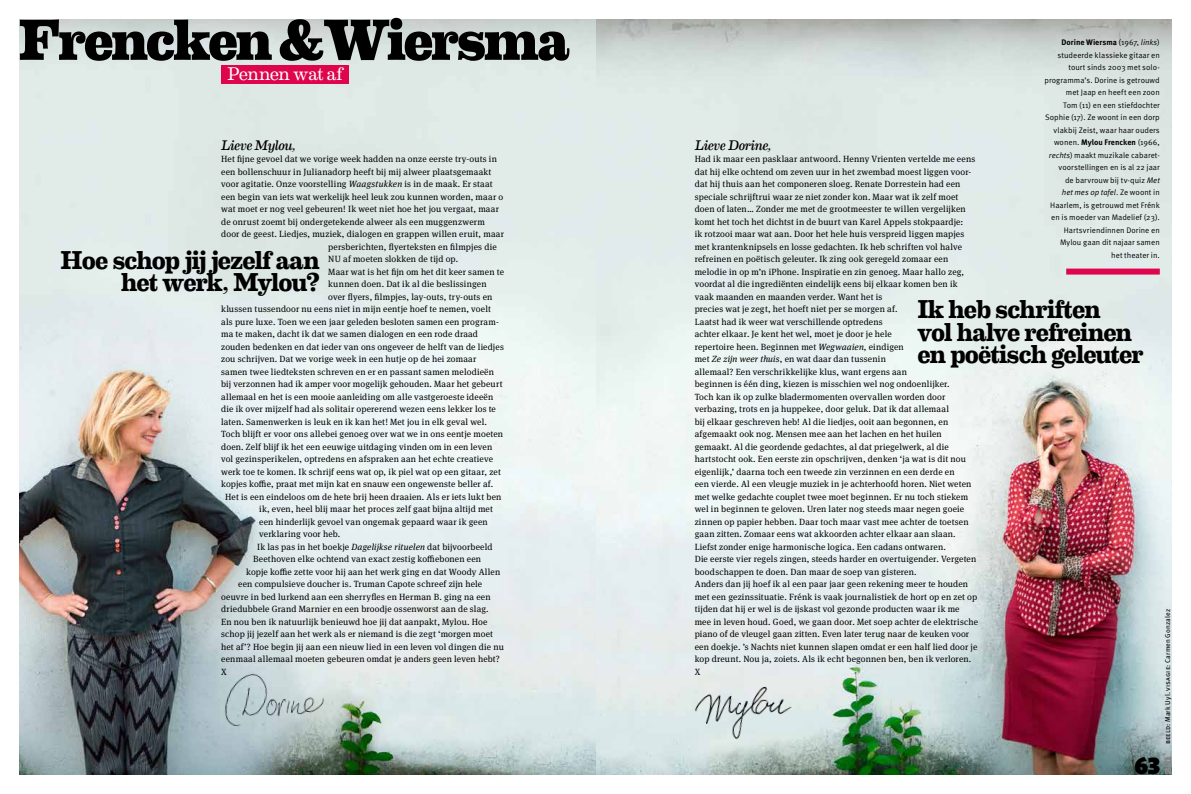
<style>
.page{position:relative;width:1191px;height:794px;background:#fff}
.page>*{position:absolute;margin:0;border:0;box-sizing:border-box;transform-origin:0 0}
.t1{font:800 58px "Eames Century Modern";letter-spacing:-.04em;color:#000}
.t2{font:700 26px/22.5px "Eames Century Modern";letter-spacing:-.035em;color:#000}
.t3{font:900 24px "Mundo Sans Std";color:#000}
.t4{font:18.5px "Eames Century Modern";letter-spacing:-.04em;color:#fff}
.t5{font:italic 14px "Eames Century Modern";letter-spacing:-.035em;color:#000}
.t6{font:9px/12.5px "Meta Serif OT";letter-spacing:.02em;color:#000}
.t7{font:8px/12.5px "Meta OT";color:#000;text-align:right}
.t8{font:7px "Meta OT";letter-spacing:.02em;color:#000}
.s1{font-style:italic}
.s2{font-weight:700}
</style>
<div class="page">
<img style="left:20px;top:20px;width:1151px;height:754px">
<div style="left:221px;top:65px;width:128px;height:19px;background:#de054c"></div>
<img style="left:200px;top:658px;width:147px;height:88px">
<img style="left:692px;top:683px;width:103px;height:58px">
<div style="left:1066px;top:268px;width:93px;height:6px;background:#de054c"></div>
<svg style="left:1162px;top:756px;width:9px;height:18px"></svg>
<h1 class="t1" style="left:19px;top:-4px;width:553px">Frencken &amp;Wiersma</h1>
<h3 class="t4" style="left:227px;top:60px;width:117px">Pennen wat af</h3>
<h3 class="t5" style="left:221px;top:134px;width:76px">Lieve Mylou,</h3>
<p class="t6" style="left:221px;top:153px;width:277px">Het fijne gevoel dat we vorige week hadden na onze eerste try-outs in</p>
<p class="t6" style="left:221px;top:165px;width:272px">een bollenschuur in Julianadorp heeft bij mij alweer plaatsgemaakt</p>
<p class="t6" style="left:221px;top:178px;width:273px">voor agitatie. Onze voorstelling <span class="s1">Waagstukken</span> is in de maak. Er staat</p>
<p class="t6" style="left:221px;top:190px;width:283px">een begin van iets wat werkelijk heel leuk zou kunnen worden, maar o</p>
<p class="t6" style="left:221px;top:203px;width:279px">wat moet er nog veel gebeuren! Ik weet niet hoe het jou vergaat, maar</p>
<p class="t6" style="left:221px;top:215px;width:265px">de onrust zoemt bij ondergetekende alweer als een muggenzwerm</p>
<p class="t6" style="left:221px;top:228px;width:284px">door de geest. Liedjes, muziek, dialogen en grappen willen eruit, maar</p>
<p class="t6" style="left:328px;top:240px;width:170px">persberichten, flyerteksten en filmpjes die</p>
<p class="t6" style="left:328px;top:253px;width:131px">NU af moeten slokken de tijd op.</p>
<p class="t6" style="left:328px;top:265px;width:177px">Maar wat is het fijn om het dit keer samen te</p>
<p class="t6" style="left:328px;top:278px;width:160px">kunnen doen. Dat ik al die beslissingen</p>
<p class="t6" style="left:328px;top:290px;width:166px">over flyers, filmpjes, lay-outs, try-outs en</p>
<p class="t6" style="left:221px;top:303px;width:271px">klussen tussendoor nu eens niet in mijn eentje hoef te nemen, voelt</p>
<p class="t6" style="left:221px;top:315px;width:279px">als pure luxe. Toen we een jaar geleden besloten samen een program-</p>
<p class="t6" style="left:221px;top:328px;width:258px">ma te maken, dacht ik dat we samen dialogen en een rode draad</p>
<p class="t6" style="left:221px;top:340px;width:284px">zouden bedenken en dat ieder van ons ongeveer de helft van de liedjes</p>
<p class="t6" style="left:221px;top:353px;width:257px">zou schrijven. Dat we vorige week in een hutje op de hei zomaar</p>
<p class="t6" style="left:221px;top:365px;width:274px">samen twee liedteksten schreven en er en passant samen melodieën</p>
<p class="t6" style="left:221px;top:378px;width:283px">bij verzonnen had ik amper voor mogelijk gehouden. Maar het gebeurt</p>
<p class="t6" style="left:221px;top:390px;width:274px">allemaal en het is een mooie aanleiding om alle vastgeroeste ideeën</p>
<p class="t6" style="left:221px;top:403px;width:276px">die ik over mijzelf had als solitair opererend wezen eens lekker los te</p>
<p class="t6" style="left:221px;top:415px;width:267px">laten. Samenwerken is leuk en ik kan het! Met jou in elk geval wel.</p>
<p class="t6" style="left:221px;top:428px;width:283px">Toch blijft er voor ons allebei genoeg over wat we in ons eentje moeten</p>
<p class="t6" style="left:221px;top:440px;width:272px">doen. Zelf blijf ik het een eeuwige uitdaging vinden om in een leven</p>
<p class="t6" style="left:221px;top:453px;width:273px">vol gezinsperikelen, optredens en afspraken aan het echte creatieve</p>
<p class="t6" style="left:221px;top:465px;width:281px">werk toe te komen. Ik schrijf eens wat op, ik piel wat op een gitaar, zet</p>
<p class="t6" style="left:221px;top:478px;width:274px">kopjes koffie, praat met mijn kat en snauw een ongewenste beller af.</p>
<p class="t6" style="left:225px;top:490px;width:278px">Het is een eindeloos om de hete brij heen draaien. Als er iets lukt ben</p>
<p class="t6" style="left:259px;top:503px;width:235px">ik, even, heel blij maar het proces zelf gaat bijna altijd met</p>
<p class="t6" style="left:259px;top:515px;width:230px">een hinderlijk gevoel van ongemak gepaard waar ik geen</p>
<p class="t6" style="left:259px;top:528px;width:83px">verklaring voor heb.</p>
<p class="t6" style="left:257px;top:540px;width:237px">Ik las pas in het boekje <span class="s1">Dagelijkse rituelen</span> dat bijvoorbeeld</p>
<p class="t6" style="left:253px;top:553px;width:229px">Beethoven elke ochtend van exact zestig koffiebonen een</p>
<p class="t6" style="left:246px;top:565px;width:256px">kopje koffie zette voor hij aan het werk ging en dat Woody Allen</p>
<p class="t6" style="left:238px;top:578px;width:246px">een compulsieve doucher is. Truman Capote schreef zijn hele</p>
<p class="t6" style="left:221px;top:590px;width:271px">oeuvre in bed lurkend aan een sherryfles en Herman B. ging na een</p>
<p class="t6" style="left:221px;top:603px;width:269px">driedubbele Grand Marnier en een broodje ossenworst aan de slag.</p>
<p class="t6" style="left:221px;top:615px;width:268px">En nou ben ik natuurlijk benieuwd hoe jij dat aanpakt, Mylou. Hoe</p>
<p class="t6" style="left:221px;top:628px;width:273px">schop jij jezelf aan het werk als er niemand is die zegt ‘morgen moet</p>
<p class="t6" style="left:221px;top:640px;width:284px">het af’? Hoe begin jij aan een nieuw lied in een leven vol dingen die nu</p>
<p class="t6" style="left:221px;top:653px;width:280px">eenmaal allemaal moeten gebeuren omdat je anders geen leven hebt?</p>
<p class="t6" style="left:221px;top:665px;width:7px">X</p>
<h2 class="t2" style="left:61px;top:247px;width:261px;text-align:right">Hoe schop jij jezelf aan het werk, Mylou?</h2>
<p class="t7" style="left:1044px;top:36px;width:117px"><span class="s2">Dorine Wiersma</span> (1967, <span class="s1">links</span>) studeerde klassieke gitaar en tourt sinds 2003 met solo&shy;programma’s. Dorine is getrouwd met Jaap en heeft een zoon<br>Tom (11) en een stiefdochter<br>Sophie (17). Ze woont in een dorp vlakbij Zeist, waar haar ouders wonen. <span class="s2">Mylou Frencken</span> (1966, <span class="s1">rechts</span>) maakt muzikale cabaret&shy;voorstellingen en is al 22 jaar<br>de barvrouw bij tv-quiz <span class="s1">Met<br>het mes op tafel</span>. Ze woont in<br>Haarlem, is getrouwd met Frénk en is moeder van Madelief (23).<br>Hartsvriendinnen Dorine en<br>Mylou gaan dit najaar samen<br>het theater in.</p>
<h3 class="t5" style="left:694px;top:134px;width:78px">Lieve Dorine,</h3>
<p class="t6" style="left:694px;top:153px;width:285px">Had ik maar een pasklaar antwoord. Henny Vrienten vertelde me eens dat hij elke ochtend om zeven uur in het zwembad moest liggen voor&shy;dat hij thuis aan het componeren sloeg. Renate Dorrestein had een speciale schrijftrui waar ze niet zonder kon. Maar wat ik zelf moet doen of laten… Zonder me met de grootmeester te willen vergelijken komt het toch het dichtst in de buurt van Karel Appels stokpaardje:<br>ik rotzooi maar wat aan. Door het hele huis verspreid liggen mapjes met krantenknipsels en losse gedachten. Ik heb schriften vol halve refreinen en poëtisch geleuter. Ik zing ook geregeld zomaar een melodie in op m’n iPhone. Inspiratie en zin genoeg. Maar hallo zeg, voordat al die ingrediënten eindelijk eens bij elkaar komen ben ik vaak maanden en maanden verder. Want het is<br>precies wat je zegt, het hoeft niet per se morgen af.<br>Laatst had ik weer wat verschillende optredens<br>achter elkaar. Je kent het wel, moet je door je hele<br>repertoire heen. Beginnen met <span class="s1">Wegwaaien</span>, eindigen<br>met <span class="s1">Ze zijn weer thuis</span>, en wat daar dan tussenin<br>allemaal? Een verschrikkelijke klus, want ergens aan<br>beginnen is één ding, kiezen is misschien wel nog ondoenlijker.<br>Toch kan ik op zulke bladermomenten overvallen worden door verbazing, trots en ja huppekee, door geluk. Dat ik dat allemaal<br>bij elkaar geschreven heb! Al die liedjes, ooit aan begonnen, en afgemaakt ook nog. Mensen mee aan het lachen en het huilen gemaakt. Al die geordende gedachtes, al dat priegelwerk, al die hartstocht ook. Een eerste zin opschrijven, denken ‘ja wat is dit nou eigenlijk,’ daarna toch een tweede zin verzinnen en een derde en<br>een vierde. Al een vleugje muziek in je achterhoofd horen. Niet weten met welke gedachte couplet twee moet beginnen. Er nu toch stiekem wel in beginnen te geloven. Uren later nog steeds maar negen goeie zinnen op papier hebben. Daar toch maar vast mee achter de toetsen gaan zitten. Zomaar eens wat akkoorden achter elkaar aan slaan.<br>Liefst zonder enige harmonische logica. Een cadans ontwaren.<br>Die eerste vier regels zingen, steeds harder en overtuigender. Vergeten boodschappen te doen. Dan maar de soep van gisteren.<br>Anders dan jij hoef ik al een paar jaar geen rekening meer te houden met een gezinssituatie. Frénk is vaak journalistiek de hort op en zet op tijden dat hij er wel is de ijskast vol gezonde producten waar ik me mee in leven houd. Goed, we gaan door. Met soep achter de elektrische piano of de vleugel gaan zitten. Even later terug naar de keuken voor een doekje. ’s Nachts niet kunnen slapen omdat er een half lied door je kop dreunt. Nou ja, zoiets. Als ik echt begonnen ben, ben ik verloren.<br>X</p>
<h2 class="t2" style="left:917px;top:296px;width:228px">Ik heb schriften<br>vol halve refreinen en poëtisch geleuter</h2>
<p class="t8" style="left:1163px;top:744px;width:137px;rotate:-90deg">beeld: Mark Uyl. visagie: Carmen Gonzalez</p>
<h3 class="t3" style="left:1134px;top:752px;width:29px">63</h3>
</div>
